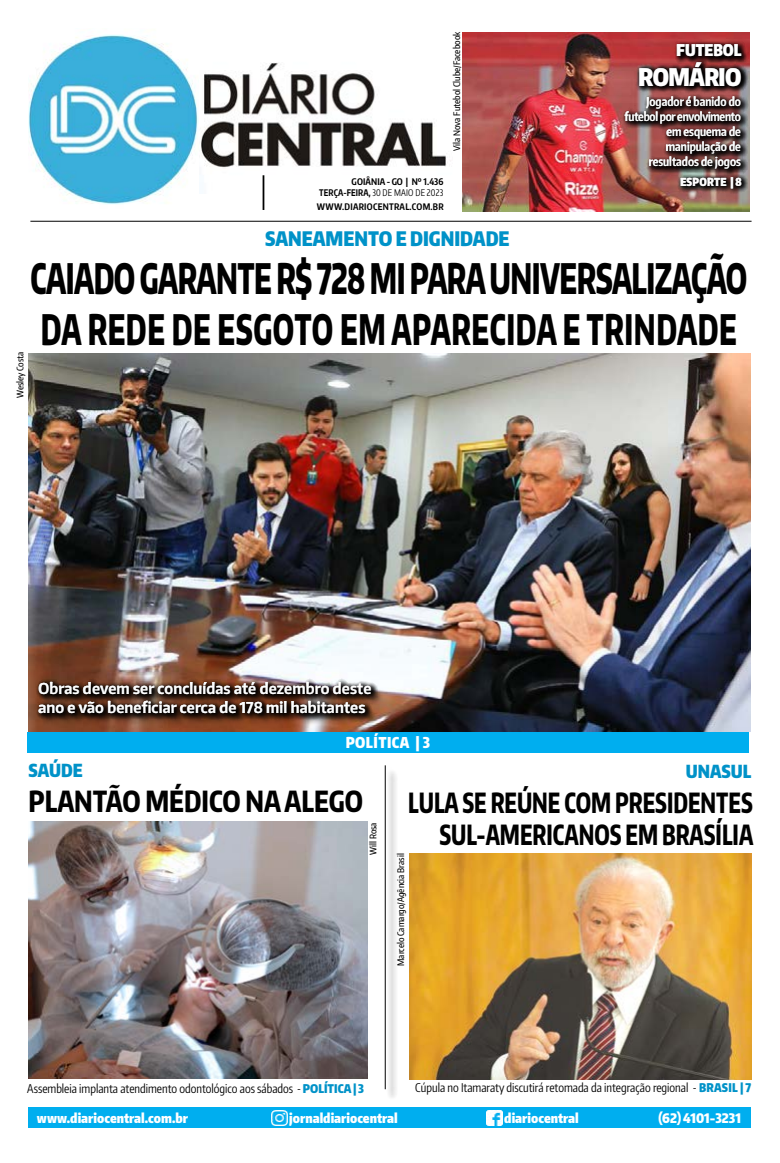
<style>
.page{position:relative;width:780px;height:1163px;background:#fff}
.page>*{position:absolute;margin:0;border:0;box-sizing:border-box;transform-origin:0 0}
.t1{font:800 42px/51px "Encode Sans Narrow";letter-spacing:-.02em;color:#000;scale:.67 1}
.t2{font:800 29.1px "Encode Sans Compressed";color:#000;scale:.94 1}
.t3{font:800 27.8px/32px "Encode Sans Compressed";color:#000;text-align:right;scale:.83 1}
.t4{font:900 24px "Encode Sans Compressed";letter-spacing:-.02em;color:#fff}
.t5{font:900 20px "Encode Sans Compressed";color:#0092c8}
.t6{font:900 18px "Encode Sans Compressed";color:#0092c8}
.t7{font:900 16px "Encode Sans Compressed";color:#fff}
.t8{font:600 15px/19px "Encode Sans Narrow";letter-spacing:.01em;color:#fff}
.t9{font:900 15px "Encode Sans Compressed";letter-spacing:.03em;color:#fff}
.t10{font:900 13.2px "Encode Sans Compressed";color:#fff}
.t11{font:12px "Encode Sans Compressed";color:#000}
.t12{font:600 12px/15px "Encode Sans Compressed";color:#fff;text-align:right}
.t13{font:900 11px "Encode Sans Compressed";letter-spacing:.02em;color:#fff}
.t14{font:700 9.1px/11.4px "Encode Sans Compressed";letter-spacing:.01em;color:#000;text-align:right}
.t15{font:500 9px "Encode Sans Compressed";color:#000}
.t16{font:700 9px "Encode Sans Compressed";letter-spacing:.03em;color:#000}
.s1{font-weight:400}
.s2{font-weight:900;color:#0092c8}
</style>
<div class="page">
<img style="left:198px;top:63px;width:249px;height:131px">
<img style="left:28px;top:34px;width:170px;height:171px">
<hr style="left:262px;top:175px;width:2px;height:35px;background:#000">
<div style="left:28px;top:1107px;width:723px;height:21px;background:#00aeef"></div>
<img style="left:272px;top:1110px;width:15px;height:15px">
<img style="left:486px;top:1110px;width:16px;height:15px">
<div style="left:386px;top:767px;width:12px;height:334px;background:#eee"></div>
<hr style="left:385px;top:765px;width:1px;height:323px;background:#000">
<hr style="left:30px;top:221px;width:721px;height:1px;background:#000">
<img style="left:29px;top:353px;width:721px;height:378px">
<div style="left:27px;top:732px;width:721px;height:20px;background:#00aeef"></div>
<div style="left:40px;top:683px;width:343px;height:41px;background:#000;opacity:.75"></div>
<img style="left:409px;top:853px;width:342px;height:226px">
<img style="left:463px;top:32px;width:286px;height:179px">
<img style="left:29px;top:821px;width:338px;height:256px">
<svg style="left:35px;top:678px;width:343px;height:41px"></svg>
<svg style="left:635px;top:59px;width:113px;height:35px"></svg>
<svg style="left:674px;top:41px;width:74px;height:22px"></svg>
<img style="left:622px;top:94px;width:126px;height:83px">
<svg style="left:677px;top:174px;width:71px;height:21px"></svg>
<p class="t15" style="left:450px;top:151px;width:120px;rotate:-90deg">Vila Nova Futebol Clube/Facebook</p>
<p class="t14" style="left:319px;top:175px;width:126px">GOIÂNIA - GO | Nº 1.436<br>TERÇA-FEIRA, <span class="s1">30 DE MAIO DE 2023</span></p>
<p class="t16" style="left:317px;top:201px;width:128px">WWW.DIARIOCENTRAL.COM.BR</p>
<p class="t7" style="left:676px;top:40px;width:66px">FUTEBOL</p>
<p class="t4" style="left:638px;top:61px;width:105px">ROMÁRIO</p>
<p class="t12" style="left:625px;top:94px;width:117px">Jogador é banido do futebol por envolvimento em esquema de manipulação de resultados de jogos</p>
<p class="t13" style="left:680px;top:174px;width:63px">ESPORTE | 8</p>
<p class="t5" style="left:265px;top:226px;width:246px">SANEAMENTO E DIGNIDADE</p>
<p class="t1" style="left:31px;top:251px;width:1071px">CAIADO GARANTE R$ 728 MI PARA UNIVERSALIZAÇÃO<br>DA REDE DE ESGOTO EM APARECIDA E TRINDADE</p>
<p class="t15" style="left:14px;top:398px;width:48px;rotate:-90deg">Wesley Costa</p>
<p class="t8" style="left:38px;top:678px;width:334px">Obras devem ser concluídas até dezembro deste ano e vão beneficiar cerca de 178 mil habitantes</p>
<p class="t9" style="left:346px;top:732px;width:86px">POLÍTICA | 3</p>
<p class="t6" style="left:29px;top:758px;width:56px">SAÚDE</p>
<p class="t2" style="left:29px;top:781px;width:357px">PLANTÃO MÉDICO NA ALEGO</p>
<p class="t15" style="left:367px;top:854px;width:34px;rotate:-90deg">Will Rosa</p>
<p class="t6" style="left:685px;top:759px;width:67px">UNASUL</p>
<p class="t3" style="left:408px;top:785px;width:417px">LULA SE REÚNE COM PRESIDENTES<br>SUL-AMERICANOS EM BRASÍLIA</p>
<p class="t15" style="left:395px;top:965px;width:114px;rotate:-90deg">Marcelo Camargo/Agência Brasil</p>
<p class="t11" style="left:27px;top:1080px;width:338px">Assembleia implanta atendimento odontológico aos sábados - <span class="s2">POLÍTICA | 3</span></p>
<p class="t11" style="left:415px;top:1079px;width:337px">Cúpula no Itamaraty discutirá retomada da integração regional - <span class="s2">BRASIL | 7</span></p>
<p class="t10" style="left:37px;top:1108px;width:152px">WWW.DIARIOCENTRAL.COM.BR</p>
<p class="t10" style="left:289px;top:1109px;width:110px">JORNALDIARIOCENTRAL</p>
<p class="t10" style="left:504px;top:1108px;width:76px">DIARIOCENTRAL</p>
<p class="t10" style="left:658px;top:1108px;width:84px">(62) 4101-3231</p>
</div>
